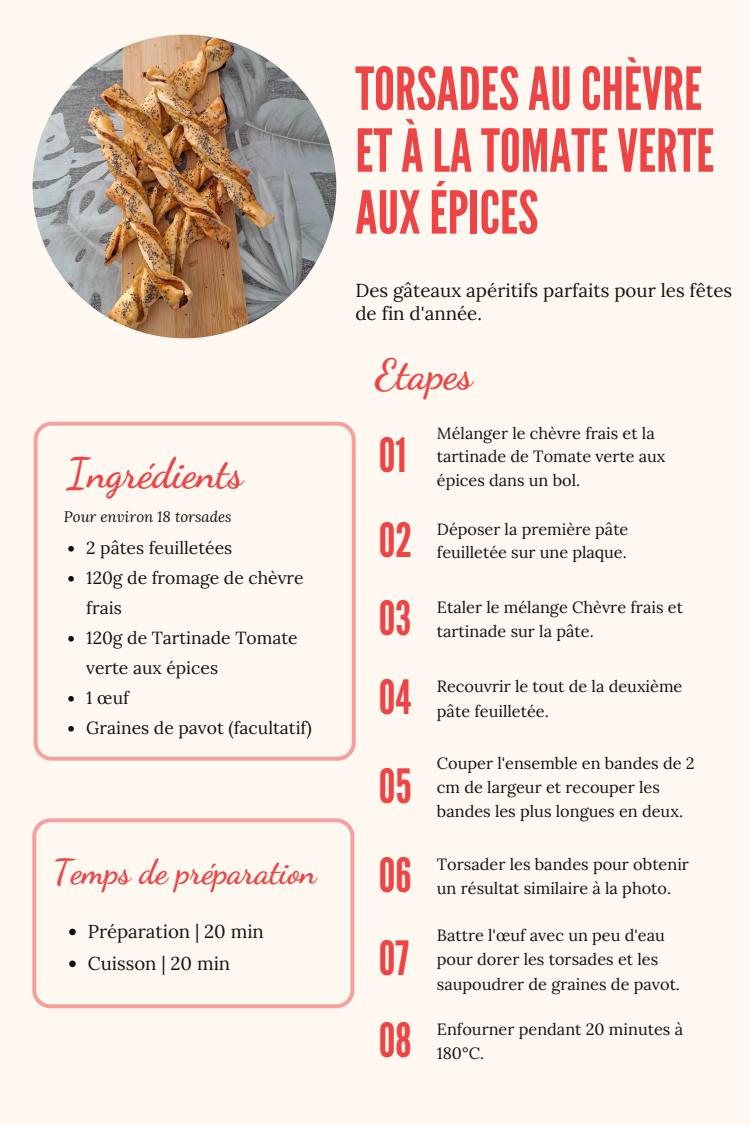
<style>
.page{position:relative;width:750px;height:1125px;background:#fff8f1}
.page>*{position:absolute;margin:0;border:0;box-sizing:border-box;transform-origin:0 0}
.t1{font:59.12px/61.9px "League Gothic";color:#ed4545}
.t2{font:47.12px/88.8px "League Gothic";color:#ed4545}
.t3{font:700 41.25px "Dancing Script";color:#ed4545}
.t4{font:700 33.75px "Dancing Script";color:#ed4545}
.t5{font:18.75px/23.5px "Lora";color:#121212}
.t6{font:18.62px/31.9px "Lora";color:#121212}
.t7{font:17.5px/30px "Lora";color:#121212}
.t8{font:16.25px/24.4px "Lora";color:#121212}
.t9{font:italic 15px "Lora";color:#121212}
</style>
<div class="page">
<svg style="left:34px;top:422px;width:321px;height:338px"></svg>
<svg style="left:33px;top:819px;width:321px;height:189px"></svg>
<img style="left:33px;top:35px;width:303px;height:303px;border-radius:50%">
<svg style="left:68px;top:546px;width:6px;height:6px"></svg>
<svg style="left:68px;top:576px;width:6px;height:6px"></svg>
<svg style="left:68px;top:636px;width:6px;height:6px"></svg>
<svg style="left:68px;top:696px;width:6px;height:6px"></svg>
<svg style="left:68px;top:726px;width:6px;height:6px"></svg>
<svg style="left:69px;top:929px;width:7px;height:6px"></svg>
<svg style="left:69px;top:961px;width:7px;height:6px"></svg>
<h3 class="t3" style="left:67px;top:449px;width:178px">Ingrédients</h3>
<p class="t9" style="left:64px;top:507px;width:169px">Pour environ 18 torsades</p>
<p class="t7" style="left:86px;top:533px;width:227px">2 pâtes feuilletées<br>120g de fromage de chèvre frais<br>120g de Tartinade Tomate verte aux épices<br>1 œuf<br>Graines de pavot (facultatif)</p>
<h3 class="t4" style="left:53px;top:852px;width:265px">Temps de préparation</h3>
<p class="t6" style="left:88px;top:915px;width:178px">Préparation | 20 min<br>Cuisson | 20 min</p>
<h1 class="t1" style="left:355px;top:59px;width:360px">TORSADESAUCHÈVRE<br>ETÀLATOMATEVERTE<br>AUXÉPICES</h1>
<p class="t5" style="left:355px;top:278px;width:378px">Des gâteaux apéritifs parfaits pour les fêtes de fin d'année.</p>
<h3 class="t3" style="left:375px;top:350px;width:99px">Etapes</h3>
<h2 class="t2" style="left:379px;top:414px;width:35px;line-height:84.4px">01<br>02</h2>
<h2 class="t2" style="left:379px;top:574px;width:34px">03</h2>
<h2 class="t2" style="left:379px;top:654px;width:34px;text-align:justify">04<br>05<br>06</h2>
<h2 class="t2" style="left:379px;top:919px;width:34px;line-height:81.6px">07<br>08</h2>
<p class="t8" style="left:437px;top:421px;width:230px;line-height:23.5px">Mélanger le chèvre frais et la tartinade de Tomate verte aux épices dans un bol.</p>
<p class="t8" style="left:437px;top:517px;width:193px;line-height:23.5px">Déposer la première pâte feuilletée sur une plaque.</p>
<p class="t8" style="left:437px;top:594px;width:248px">Etaler le mélange Chèvre frais et tartinade sur la pâte.</p>
<p class="t8" style="left:437px;top:674px;width:247px">Recouvrir le tout de la deuxième pâte feuilletée.</p>
<p class="t8" style="left:437px;top:751px;width:259px">Couper l'ensemble en bandes de 2 cm de largeur et recouper les bandes les plus longues en deux.</p>
<p class="t8" style="left:437px;top:852px;width:254px">Torsader les bandes pour obtenir un résultat similaire à la photo.</p>
<p class="t8" style="left:437px;top:923px;width:245px">Battre l'œuf avec un peu d'eau pour dorer les torsades et les saupoudrer de graines de pavot.</p>
<p class="t8" style="left:437px;top:1017px;width:248px">Enfourner pendant 20 minutes à<br>180°C.</p>
</div>
